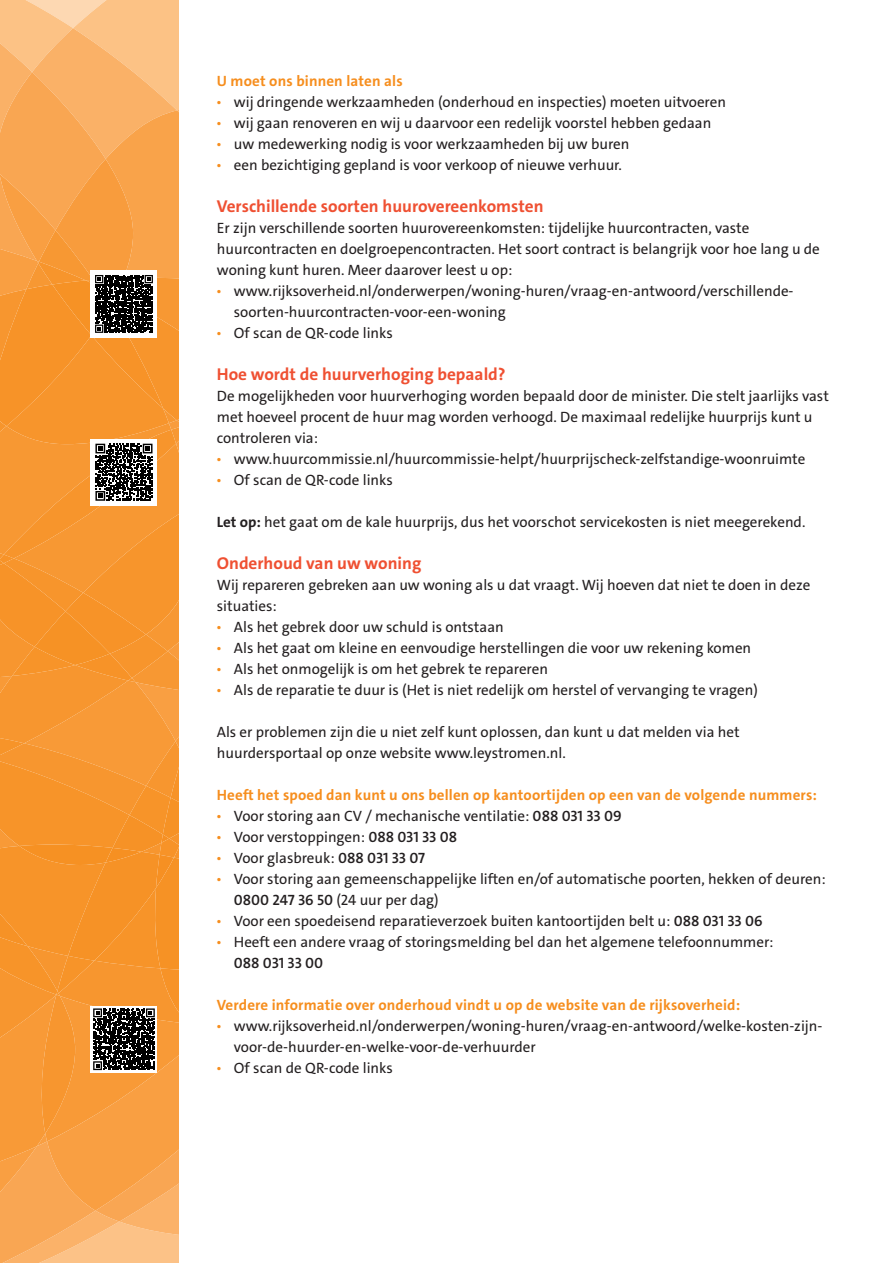
<style>
.page{position:relative;width:893px;height:1263px;background:#fff}
.page>*{position:absolute;margin:0;border:0;box-sizing:border-box;transform-origin:0 0}
.kop_binnenwerk_rood{font:700 17.25px "The Sans Trial";color:#ef5032}
.Platte_tekst{font:15px/21px "The Sans Trial";color:#231f20}
.Tussenkopje{font:700 15px "The Sans Trial";letter-spacing:.01em;color:#f68e1e}
.s1{font-weight:700}
.s2{font-weight:600}
</style>
<div class="page">
<svg style="left:0;top:0;width:179px;height:1263px;background:#ef9a41"></svg>
<p class="Tussenkopje" style="left:217px;top:74px;width:187px">U moet ons binnen laten als</p>
<p class="Platte_tekst" style="left:217px;top:92px;width:511px"><sup>.</sup> wij dringende werkzaamheden (onderhoud en inspecties) moeten uitvoeren</p>
<p class="Platte_tekst" style="left:217px;top:113px;width:496px"><sup>.</sup> wij gaan renoveren en wij u daarvoor een redelijk voorstel hebben gedaan</p>
<p class="Platte_tekst" style="left:217px;top:134px;width:414px"><sup>.</sup> uw medewerking nodig is voor werkzaamheden bij uw buren</p>
<p class="Platte_tekst" style="left:217px;top:155px;width:407px"><sup>.</sup> een bezichtiging gepland is voor verkoop of nieuwe verhuur.</p>
<p class="kop_binnenwerk_rood" style="left:217px;top:198px;width:328px">Verschillende soorten huurovereenkomsten</p>
<p class="Platte_tekst" style="left:217px;top:218px;width:604px">Er zijn verschillende soorten huurovereenkomsten: tijdelijke huurcontracten, vaste huurcontracten en doelgroepencontracten. Het soort contract is belangrijk voor hoe lang u de woning kunt huren. Meer daarover leest u op:</p>
<p class="Platte_tekst" style="left:234px;top:281px;width:561px;text-indent:-17px"><sup>.</sup> www.rijksoverheid.nl/onderwerpen/woning-huren/vraag-en-antwoord/verschillende&shy;soorten-huurcontracten-voor-een-woning</p>
<p class="Platte_tekst" style="left:217px;top:323px;width:177px"><sup>.</sup> Of scan de QR-code links</p>
<p class="kop_binnenwerk_rood" style="left:217px;top:366px;width:290px">Hoe wordt de huurverhoging bepaald?</p>
<p class="Platte_tekst" style="left:217px;top:386px;width:614px">De mogelijkheden voor huurverhoging worden bepaald door de minister. Die stelt jaarlijks vast met hoeveel procent de huur mag worden verhoogd. De maximaal redelijke huurprijs kunt u controleren via:</p>
<p class="Platte_tekst" style="left:217px;top:449px;width:590px"><sup>.</sup> www.huurcommissie.nl/huurcommissie-helpt/huurprijscheck-zelfstandige-woonruimte</p>
<p class="Platte_tekst" style="left:217px;top:470px;width:177px"><sup>.</sup> Of scan de QR-code links</p>
<p class="Platte_tekst" style="left:217px;top:512px;width:590px"><span class="s1">Let op:</span> het gaat om de kale huurprijs, dus het voorschot servicekosten is niet meegerekend.</p>
<p class="kop_binnenwerk_rood" style="left:217px;top:555px;width:206px">Onderhoud van uw woning</p>
<p class="Platte_tekst" style="left:217px;top:575px;width:595px">Wij repareren gebreken aan uw woning als u dat vraagt. Wij hoeven dat niet te doen in deze situaties:</p>
<p class="Platte_tekst" style="left:217px;top:617px;width:288px"><sup>.</sup> Als het gebrek door uw schuld is ontstaan</p>
<p class="Platte_tekst" style="left:217px;top:638px;width:536px"><sup>.</sup> Als het gaat om kleine en eenvoudige herstellingen die voor uw rekening komen</p>
<p class="Platte_tekst" style="left:217px;top:659px;width:333px"><sup>.</sup> Als het onmogelijk is om het gebrek te repareren</p>
<p class="Platte_tekst" style="left:217px;top:680px;width:542px"><sup>.</sup> Als de reparatie te duur is (Het is niet redelijk om herstel of vervanging te vragen)</p>
<p class="Platte_tekst" style="left:217px;top:722px;width:524px">Als er problemen zijn die u niet zelf kunt oplossen, dan kunt u dat melden via het huurdersportaal op onze website www.leystromen.nl.</p>
<p class="Tussenkopje" style="left:217px;top:788px;width:602px">Heeft het spoed dan kunt u ons bellen op kantoortijden op een van de volgende nummers:</p>
<p class="Platte_tekst" style="left:217px;top:806px;width:406px"><sup>.</sup> Voor storing aan CV / mechanische ventilatie: <span class="s2">088 031 33 09</span></p>
<p class="Platte_tekst" style="left:217px;top:827px;width:242px"><sup>.</sup> Voor verstoppingen: <span class="s2">088 031 33 08</span></p>
<p class="Platte_tekst" style="left:217px;top:848px;width:210px"><sup>.</sup> Voor glasbreuk: <span class="s2">088 031 33 07</span></p>
<p class="Platte_tekst" style="left:234px;top:869px;width:593px;text-indent:-17px"><sup>.</sup> Voor storing aan gemeenschappelijke liften en/of automatische poorten, hekken of deuren:<br><span class="s2">0800 247 36 50</span> (24 uur per dag)</p>
<p class="Platte_tekst" style="left:217px;top:911px;width:547px"><sup>.</sup> Voor een spoedeisend reparatieverzoek buiten kantoortijden belt u: <span class="s2">088 031 33 06</span></p>
<p class="Platte_tekst" style="left:234px;top:932px;width:541px;text-indent:-17px"><sup>.</sup> Heeft een andere vraag of storingsmelding bel dan het algemene telefoonnummer:<br><span class="s2">088 031 33 00</span></p>
<p class="Tussenkopje" style="left:217px;top:998px;width:525px">Verdere informatie over onderhoud vindt u op de website van de rijksoverheid:</p>
<p class="Platte_tekst" style="left:234px;top:1016px;width:590px;text-indent:-17px"><sup>.</sup> www.rijksoverheid.nl/onderwerpen/woning-huren/vraag-en-antwoord/welke-kosten-zijn&shy;voor-de-huurder-en-welke-voor-de-verhuurder</p>
<p class="Platte_tekst" style="left:217px;top:1058px;width:177px"><sup>.</sup> Of scan de QR-code links</p>
</div>
